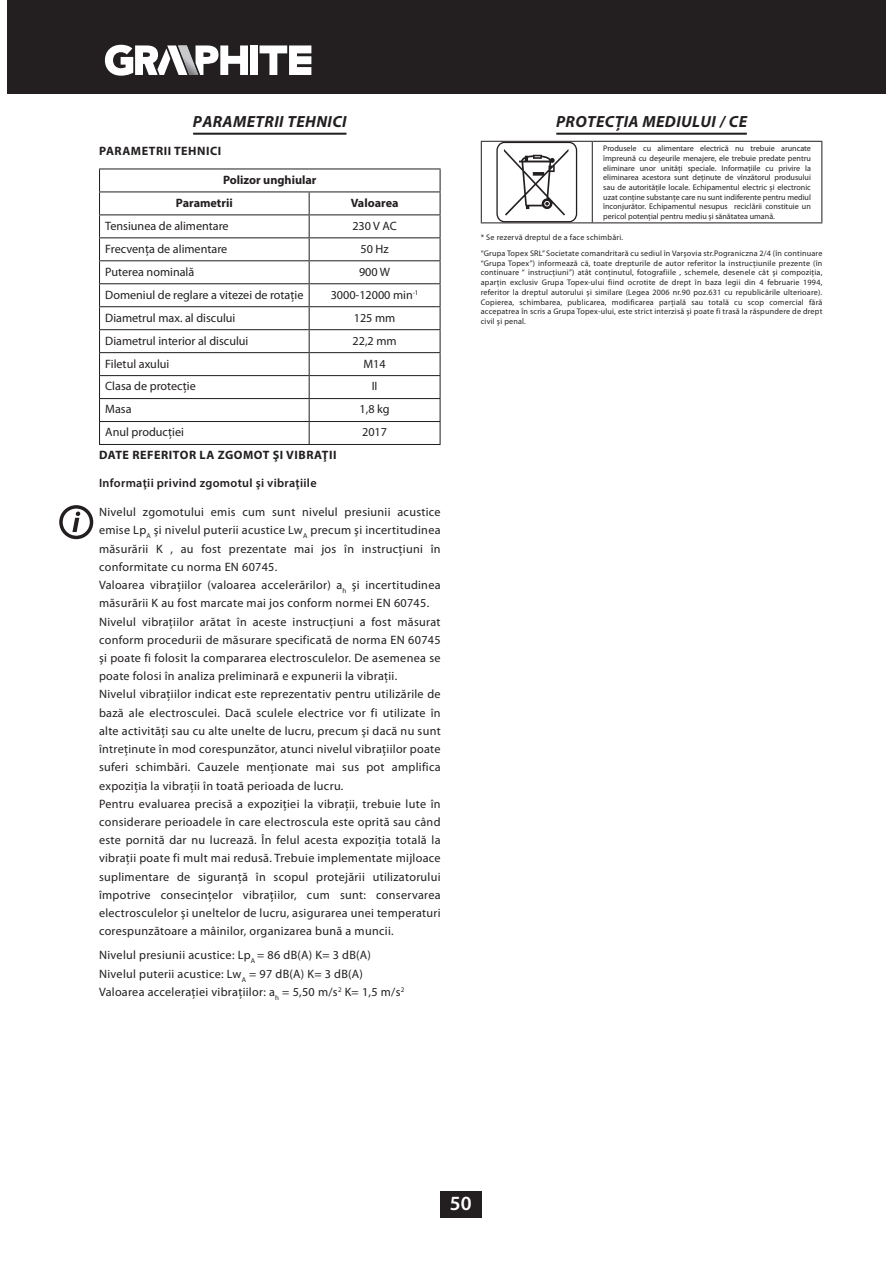
<style>
.page{position:relative;width:893px;height:1263px;background:#fff}
.page>*{position:absolute;margin:0;border:0;box-sizing:border-box;transform-origin:0 0}
.t1{font:600 20.25px "Myriad Pro";color:#fff}
.t2{font:italic 700 16.2px "Myriad Pro";letter-spacing:.025em;color:#231f20}
.t3{font:12.15px/18.1px "Myriad Pro";letter-spacing:.025em;color:#231f20}
.t4{font:12.15px "Myriad Pro";color:#231f20}
.t5{font:700 12.15px "Myriad Pro";letter-spacing:.045em;color:#231f20}
.t6{font:600 12.15px "Myriad Pro";letter-spacing:.025em;color:#231f20}
.t7{font:700 12.15px/23px "Myriad Pro";color:#231f20}
.t8{font:8.1px/9.8px "Myriad Pro";letter-spacing:.025em;color:#231f20;text-align:justify}
</style>
<div class="page">
<div style="left:440px;top:1191px;width:41px;height:26px;background:#231f20"></div>
<div style="left:7px;top:0;width:878px;height:93px;background:#231f20"></div>
<svg style="left:104px;top:44px;width:208px;height:32px"></svg>
<hr style="left:193px;top:133px;width:153px;height:2px;background:#231f20">
<hr style="left:99px;top:168px;width:210px;height:1px;background:#231f20">
<hr style="left:309px;top:168px;width:132px;height:1px;background:#231f20">
<hr style="left:99px;top:191px;width:210px;height:1px;background:#231f20">
<hr style="left:309px;top:191px;width:132px;height:1px;background:#231f20">
<hr style="left:99px;top:214px;width:210px;height:1px;background:#231f20">
<hr style="left:309px;top:214px;width:132px;height:1px;background:#231f20">
<hr style="left:99px;top:237px;width:210px;height:1px;background:#231f20">
<hr style="left:309px;top:237px;width:132px;height:1px;background:#231f20">
<hr style="left:99px;top:260px;width:210px;height:1px;background:#231f20">
<hr style="left:309px;top:260px;width:132px;height:1px;background:#231f20">
<hr style="left:99px;top:283px;width:210px;height:1px;background:#231f20">
<hr style="left:309px;top:283px;width:132px;height:1px;background:#231f20">
<hr style="left:99px;top:306px;width:210px;height:1px;background:#231f20">
<hr style="left:309px;top:306px;width:132px;height:1px;background:#231f20">
<hr style="left:99px;top:329px;width:210px;height:1px;background:#231f20">
<hr style="left:309px;top:329px;width:132px;height:1px;background:#231f20">
<hr style="left:99px;top:352px;width:210px;height:1px;background:#231f20">
<hr style="left:309px;top:352px;width:132px;height:1px;background:#231f20">
<hr style="left:99px;top:375px;width:210px;height:1px;background:#231f20">
<hr style="left:309px;top:375px;width:132px;height:1px;background:#231f20">
<hr style="left:99px;top:398px;width:210px;height:1px;background:#231f20">
<hr style="left:309px;top:398px;width:132px;height:1px;background:#231f20">
<hr style="left:99px;top:421px;width:210px;height:1px;background:#231f20">
<svg style="left:99px;top:169px;width:1px;height:275px"></svg>
<hr style="left:309px;top:421px;width:132px;height:1px;background:#231f20">
<svg style="left:309px;top:192px;width:1px;height:252px"></svg>
<svg style="left:440px;top:169px;width:1px;height:275px"></svg>
<hr style="left:99px;top:444px;width:342px;height:1px;background:#231f20">
<svg style="left:72px;top:512px;width:8px;height:20px"></svg>
<div style="left:59px;top:505px;width:34px;height:34px;border:3px solid #231f20;border-radius:50%"></div>
<hr style="left:556px;top:133px;width:191px;height:2px;background:#231f20">
<hr style="left:481px;top:141px;width:111px;height:1px;background:#231f20">
<hr style="left:481px;top:142px;width:1px;height:80px;background:#231f20">
<hr style="left:592px;top:141px;width:230px;height:1px;background:#231f20">
<hr style="left:592px;top:142px;width:1px;height:80px;background:#231f20">
<hr style="left:821px;top:142px;width:1px;height:80px;background:#231f20">
<hr style="left:481px;top:222px;width:341px;height:1px;background:#231f20">
<div style="left:496px;top:142px;width:81px;height:80px;border:1px solid #231f20;border-radius:8px"></div>
<svg style="left:504px;top:149px;width:64px;height:67px"></svg>
<h2 class="t2" style="left:193px;top:112px;width:155px">PARAMETRII TEHNICI</h2>
<p class="t5" style="left:99px;top:146px;width:124px">PARAMETRII TEHNICI</p>
<p class="t7" style="left:176px;top:169px;width:142px;text-indent:47px">Polizor unghiular<br>Parametrii</p>
<p class="t7" style="left:351px;top:192px;width:49px">Valoarea</p>
<p class="t4" style="left:105px;top:221px;width:125px">Tensiunea de alimentare</p>
<p class="t3" style="left:352px;top:217px;width:46px">230 V AC</p>
<p class="t4" style="left:105px;top:244px;width:123px">Frecvenţa de alimentare</p>
<p class="t3" style="left:360px;top:240px;width:30px">50 Hz</p>
<p class="t4" style="left:105px;top:267px;width:91px">Puterea nominală</p>
<p class="t3" style="left:359px;top:263px;width:33px">900 W</p>
<p class="t4" style="left:105px;top:290px;width:200px">Domeniul de reglare a vitezei de rotaţie</p>
<p class="t4" style="left:331px;top:290px;width:89px">3000-12000 min<sup>-1</sup></p>
<p class="t4" style="left:105px;top:313px;width:132px">Diametrul max. al discului</p>
<p class="t3" style="left:354px;top:309px;width:43px">125 mm</p>
<p class="t4" style="left:105px;top:336px;width:145px">Diametrul interior al discului</p>
<p class="t3" style="left:353px;top:332px;width:46px">22,2 mm</p>
<p class="t4" style="left:105px;top:359px;width:66px">Filetul axului</p>
<p class="t3" style="left:363px;top:355px;width:24px">M14</p>
<p class="t4" style="left:105px;top:382px;width:92px">Clasa de protecţie</p>
<p class="t3" style="left:372px;top:378px;width:7px">II</p>
<p class="t3" style="left:105px;top:401px;width:28px">Masa</p>
<p class="t3" style="left:360px;top:401px;width:32px">1,8 kg</p>
<p class="t4" style="left:105px;top:428px;width:80px">Anul producţiei</p>
<p class="t3" style="left:362px;top:424px;width:26px">2017</p>
<p class="t5" style="left:99px;top:450px;width:239px">DATE REFERITOR LA ZGOMOT ŞI VIBRAŢII</p>
<p class="t6" style="left:99px;top:478px;width:219px">Informaţii privind zgomotul şi vibraţiile</p>
<p class="t3" style="left:99px;top:504px;width:343px">Nivelul zgomotului emis cum sunt nivelul presiunii acustice emise Lp<sub>A</sub> şi nivelul puterii acustice Lw<sub>A</sub> precum şi incertitudinea măsurării K , au fost prezentate mai jos în instrucţiuni în conformitate cu norma EN 60745.<br>Valoarea vibraţiilor (valoarea accelerărilor) a<sub>h</sub> şi incertitudinea măsurării K au fost marcate mai jos conform normei EN 60745.<br>Nivelul vibraţiilor arătat în aceste instrucţiuni a fost măsurat conform procedurii de măsurare specificată de norma EN 60745 şi poate fi folosit la compararea electrosculelor. De asemenea se poate folosi în analiza preliminară e expunerii la vibraţii.<br>Nivelul vibraţiilor indicat este reprezentativ pentru utilizările de bază ale electrosculei. Dacă sculele electrice vor fi utilizate în alte activităţi sau cu alte unelte de lucru, precum şi dacă nu sunt întreţinute în mod corespunzător, atunci nivelul vibraţiilor poate suferi schimbări. Cauzele menţionate mai sus pot amplifica expoziţia la vibraţii în toată perioada de lucru.<br>Pentru evaluarea precisă a expoziţiei la vibraţii, trebuie lute în considerare perioadele în care electroscula este oprită sau când este pornită dar nu lucrează. În felul acesta expoziţia totală la vibraţii poate fi mult mai redusă. Trebuie implementate mijloace suplimentare de siguranţă în scopul protejării utilizatorului împotrive consecinţelor vibraţiilor, cum sunt: conservarea electrosculelor şi uneltelor de lucru, asigurarea unei temperaturi corespunzătoare a mâinilor, organizarea bună a muncii.</p>
<p class="t3" style="left:99px;top:947px;width:307px">Nivelul presiunii acustice: Lp<sub>A</sub> = 86 dB(A) K= 3 dB(A)<br>Nivelul puterii acustice: Lw<sub>A</sub> = 97 dB(A) K= 3 dB(A)<br>Valoarea acceleraţiei vibraţiilor: a<sub>h</sub> = 5,50 m/s<sup>2</sup> K= 1,5 m/s<sup>2</sup></p>
<h2 class="t2" style="left:556px;top:112px;width:192px">PROTECŢIA MEDIULUI / CE</h2>
<p class="t8" style="left:603px;top:144px;width:209px">Produsele cu alimentare electrică nu trebuie aruncate împreună cu deşeurile menajere, ele trebuie predate pentru eliminare unor unităţi speciale. Informaţiile cu privire la eliminarea acestora sunt deţinute de vînzătorul produsului sau de autorităţile locale. Echipamentul electric și electronic uzat conţine substanţe care nu sunt indiferente pentru mediul înconjurător. Echipamentul nesupus reciclării constituie un pericol potenţial pentru mediu și sănătatea umană.</p>
<p class="t8" style="left:481px;top:231px;width:343px;line-height:15.5px">* Se rezervă dreptul de a face schimbări.<br>“Grupa Topex SRL” Societate comandritară cu sediul în Varşovia str.Pograniczna 2/4 (în continuare</p>
<p class="t8" style="left:481px;top:259px;width:343px">“Grupa Topex”) informează că, toate drepturile de autor referitor la instrucţiunile prezente (în continuare “ instrucţiuni”) atât conţinutul, fotografiile , schemele, desenele cât şi compoziţia, aparţin exclusiv Grupa Topex-ului fiind ocrotite de drept în baza legii din 4 februarie 1994, referitor la dreptul autorului şi similare (Legea 2006 nr.90 poz.631 cu republicările ulterioare).<br>Copierea, schimbarea, publicarea, modificarea parţială sau totală cu scop comercial fără accepatrea în scris a Grupa Topex-ului, este strict interzisă şi poate fi trasă la răspundere de drept civil şi penal.</p>
<h1 class="t1" style="left:450px;top:1196px;width:23px">50</h1>
</div>
